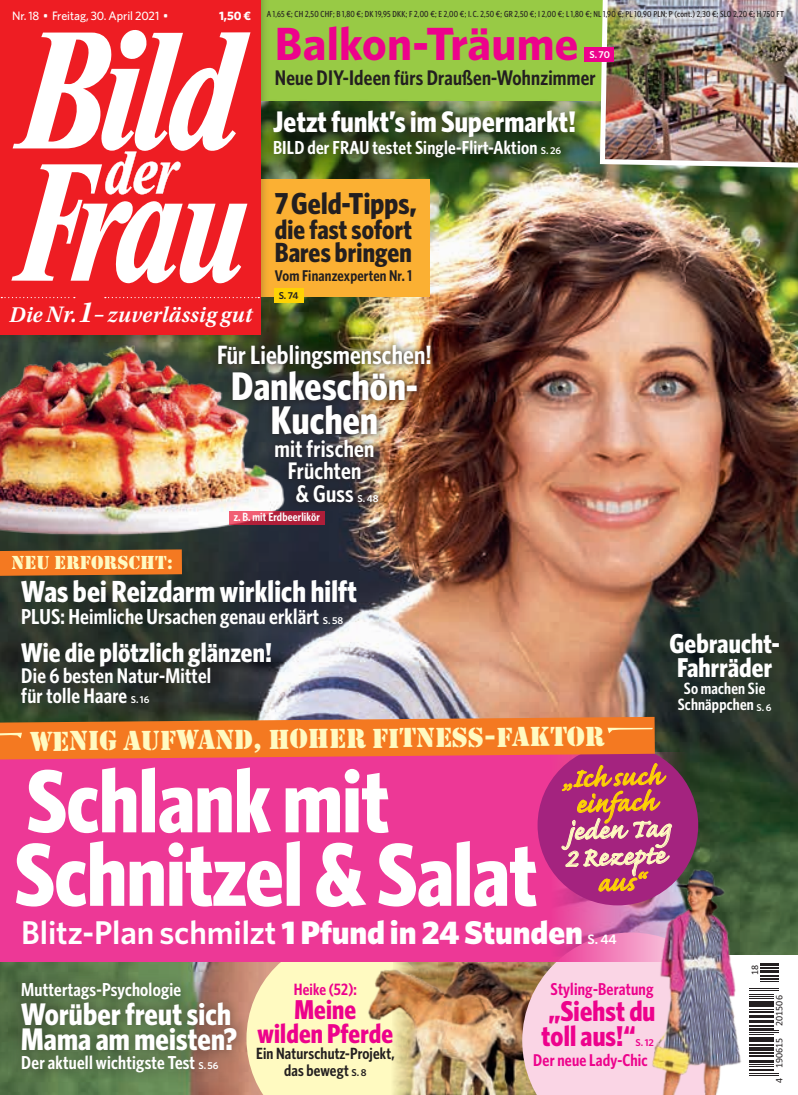
<style>
.page{position:relative;width:798px;height:1095px;background:#fff}
.page>*{position:absolute;margin:0;border:0;box-sizing:border-box;transform-origin:0 0}
.t1{font:700 89.88px/73.5px "Whitney Condensed";letter-spacing:-.005em;color:#fff}
.t2{font:700 46.62px "Whitney";letter-spacing:.005em;color:#ed028c}
.t3{font:700 40px/33.8px "Whitney Condensed";letter-spacing:.005em;color:#fff;text-align:center}
.t4{font:600 33.38px/25.8px "Caflisch Script Pro";color:#fed304;text-align:center}
.t5{font:600 33.38px/26.9px "Caflisch Script Pro";color:#fffac1}
.t6{font:600 33px "Whitney";letter-spacing:-.005em;color:#fff}
.t7{font:700 31.38px/25.8px "Whitney Condensed";letter-spacing:.005em;color:#fff}
.t8{font:700 30.62px "Whitney Condensed";letter-spacing:.005em;color:#fff}
.t9{font:700 30.38px "Whitney Condensed";letter-spacing:.005em;color:#231f20}
.t10{font:700 29.88px "Whitney Condensed";letter-spacing:.005em;color:#fff}
.t11{font:700 28.75px/25.9px "Whitney Condensed";letter-spacing:.005em;color:#ed028c}
.t12{font:700 27.75px "Whitney Condensed";letter-spacing:.005em;color:#231f20}
.t13{font:700 27.38px/23.8px "Whitney Condensed";letter-spacing:.005em;color:#fff}
.t14{font:700 27.38px/23.8px "Whitney Condensed";letter-spacing:.005em;color:#ed028c;text-align:center}
.t15{font:700 27.38px "Whitney Condensed";letter-spacing:.005em;color:#231f20}
.t16{font:600 26.5px "Whitney Condensed";letter-spacing:.005em;color:#fff}
.t17{font:25.5px "Stencil Std";color:#fffac1}
.t18{font:600 24px/22.5px "Whitney Condensed";letter-spacing:.01em;color:#fff;text-align:center}
.t19{font:italic 600 22.5px "Utopia Std";letter-spacing:.015em;color:#fff}
.t20{font:600 21.62px "Whitney Condensed";letter-spacing:.005em;color:#fff}
.t21{font:600 21.25px/20px "Whitney Condensed";letter-spacing:.01em;color:#fff}
.t22{font:600 21.25px "Whitney Condensed";letter-spacing:.01em;color:#231f20}
.t23{font:600 18.88px "Whitney Condensed";letter-spacing:.01em;color:#fff}
.t24{font:600 18.75px "Whitney Condensed";letter-spacing:.01em;color:#fff}
.t25{font:17.5px "Stencil Std";letter-spacing:.01em;color:#fffac1}
.t26{font:600 17.25px "Whitney Condensed";letter-spacing:.01em;color:#ed028c}
.t27{font:600 17.12px "Whitney Condensed";letter-spacing:.01em;color:#ed028c}
.t28{font:600 16.38px/16.2px "Whitney Condensed";letter-spacing:.01em;color:#fff;text-align:center}
.t29{font:600 16.38px "Whitney Condensed";letter-spacing:.01em;color:#ed028c}
.t30{font:600 16.25px/16.2px "Whitney Condensed";letter-spacing:.01em;color:#231f20;text-align:center}
.t31{font:600 15.62px "Whitney Condensed";letter-spacing:.01em;color:#231f20}
.t32{font:600 13.75px "Whitney";color:#fff}
.t33{font:500 12.25px "Whitney";letter-spacing:-.005em;color:#fff}
.t34{font:700 12.25px "Whitney";color:#fff}
.t35{font:600 11.88px "Whitney Condensed";letter-spacing:.01em;color:#fff}
.t36{font:10px "Calibri";color:#231f20}
.t37{font:600 10px "Whitney";color:#fff}
.t38{font:600 10px "Whitney";color:#ed028c}
.t39{font:600 10px "Whitney";color:#231f20}
.t40{font:500 8.75px "Whitney Condensed";letter-spacing:.025em;color:#231f20}
.s1{font-family:"Whitney";font-size:10px}
.s2{font-size:23.62px}
.s3{font-size:30.75px}
.s4{font-weight:900}
</style>
<div class="page">
<img style="left:0;top:170px;width:797px;height:925px">
<svg style="left:246px;top:961px;width:144px;height:134px;background:#fbf2bc"></svg>
<img style="left:390px;top:961px;width:132px;height:134px">
<img style="left:269px;top:101px;width:346px;height:95px">
<svg style="left:671px;top:726px;width:126px;height:230px;background:#31492d"></svg>
<svg style="left:522px;top:961px;width:114px;height:134px;background:#f1ccd7"></svg>
<div style="left:0;top:752px;width:686px;height:209px;background:#ed3896"></div>
<div style="left:537px;top:745px;width:161px;height:160px;background:#a4237f;border-radius:50%"></div>
<div style="left:243px;top:0;width:524px;height:101px;background:#98ca45"></div>
<div style="left:261px;top:99px;width:326px;height:71px;background:#231f20;opacity:.85"></div>
<div style="left:210px;top:337px;width:228px;height:173px;background:#231f20;opacity:.85"></div>
<svg style="left:0;top:549px;width:182px;height:27px;background:#e37321"></svg>
<div style="left:9px;top:971px;width:240px;height:114px;background:#231f20;opacity:.55"></div>
<div style="left:243px;top:179px;width:186px;height:118px;background:#fbb033"></div>
<img style="left:597px;top:0;width:200px;height:170px">
<img style="left:0;top:334px;width:333px;height:213px">
<svg style="left:229px;top:511px;width:96px;height:13px"></svg>
<img style="left:351px;top:961px;width:92px;height:76px">
<div style="left:711px;top:956px;width:86px;height:139px;background:#fff"></div>
<hr style="left:748px;top:1075px;width:30px;height:1px;background:#231f20">
<hr style="left:748px;top:1073px;width:30px;height:1px;background:#231f20">
<hr style="left:748px;top:1069px;width:25px;height:2px;background:#231f20">
<svg style="left:749px;top:1064px;width:24px;height:3px"></svg>
<hr style="left:748px;top:1060px;width:25px;height:3px;background:#231f20">
<hr style="left:748px;top:1055px;width:25px;height:2px;background:#231f20">
<svg style="left:749px;top:1052px;width:24px;height:2px"></svg>
<hr style="left:748px;top:1047px;width:25px;height:4px;background:#231f20">
<hr style="left:748px;top:1044px;width:25px;height:2px;background:#231f20">
<hr style="left:748px;top:1040px;width:25px;height:2px;background:#231f20">
<hr style="left:748px;top:1037px;width:25px;height:2px;background:#231f20">
<svg style="left:749px;top:1034px;width:24px;height:1px"></svg>
<hr style="left:748px;top:1032px;width:30px;height:1px;background:#231f20">
<hr style="left:748px;top:1030px;width:30px;height:1px;background:#231f20">
<hr style="left:748px;top:1027px;width:25px;height:2px;background:#231f20">
<hr style="left:748px;top:1025px;width:25px;height:2px;background:#231f20">
<hr style="left:748px;top:1020px;width:25px;height:3px;background:#231f20">
<svg style="left:749px;top:1009px;width:24px;height:9px"></svg>
<hr style="left:748px;top:1004px;width:25px;height:3px;background:#231f20">
<hr style="left:748px;top:1001px;width:25px;height:3px;background:#231f20">
<svg style="left:749px;top:994px;width:24px;height:5px"></svg>
<hr style="left:748px;top:990px;width:30px;height:1px;background:#231f20">
<hr style="left:748px;top:988px;width:30px;height:1px;background:#231f20">
<svg style="left:760px;top:967px;width:18px;height:15px"></svg>
<hr style="left:760px;top:963px;width:18px;height:3px;background:#231f20">
<div style="left:0;top:0;width:269px;height:343px;background:#231f20;opacity:.25"></div>
<div style="left:0;top:0;width:260px;height:334px;background:#ee1d23"></div>
<svg style="left:11px;top:30px;width:239px;height:254px"></svg>
<svg style="left:1px;top:297px;width:74px;height:1px"></svg>
<svg style="left:105px;top:297px;width:154px;height:1px"></svg>
<svg style="left:0;top:717px;width:671px;height:174px"></svg>
<img style="left:636px;top:857px;width:112px;height:238px">
<div style="left:584px;top:47px;width:29px;height:15px;background:#ed028c"></div>
<div style="left:274px;top:289px;width:29px;height:14px;background:#fed304"></div>
<h3 class="t33" style="left:12px;top:8px;width:158px">Nr. 18 • Freitag, 30. April 2021 •</h3>
<h3 class="t34" style="left:219px;top:7px;width:33px">1,50 €</h3>
<p class="t40" style="left:266px;top:9px;width:518px">A 1,65 €; CH 2,50 CHF; B 1,80 €; DK 19,95 DKK; F 2,00 €; E 2,00 €; I. C. 2,50 €; GR 2,50 €; I 2,00 €; L 1,80 €; NL 1,90 €; PL 10,90 PLN; P (cont.) 2,30 €; SLO 2,20 €; H 750 FT</p>
<h2 class="t2" style="left:275px;top:13px;width:305px">Balkon-Träume</h2>
<h3 class="t22" style="left:275px;top:64px;width:322px">Neue DIY-Ideen fürs Draußen-Wohnzimmer</h3>
<h3 class="t10" style="left:273px;top:103px;width:304px">Jetzt funkt’s im Supermarkt!</h3>
<h3 class="t23" style="left:273px;top:135px;width:289px">BILD der FRAU testet Single-Flirt-Aktion <span class="s1">S. 26</span></h3>
<p class="t37" style="left:589px;top:48px;width:22px">S. 70</p>
<h3 class="t9" style="left:275px;top:184px;width:143px">7 Geld-Tipps,</h3>
<h3 class="t15" style="left:275px;top:212px;width:138px">die fast sofort</h3>
<h3 class="t12" style="left:275px;top:235px;width:138px">Bares bringen</h3>
<h3 class="t31" style="left:275px;top:266px;width:138px">Vom Finanzexperten Nr. 1</h3>
<h3 class="t19" style="left:9px;top:302px;width:244px">Die <span class="s2">Nr.</span> <span class="s3">1</span>– zuverlässig gut</h3>
<p class="t39" style="left:278px;top:289px;width:21px">S. 74</p>
<h3 class="t16" style="left:217px;top:339px;width:216px">Für Lieblingsmenschen!</h3>
<h3 class="t3" style="left:231px;top:368px;width:188px">Dankeschön-<br>Kuchen</h3>
<h3 class="t18" style="left:274px;top:436px;width:101px">mit frischen<br>Früchten<br>&amp; Guss</h3>
<p class="t37" style="left:357px;top:492px;width:22px">S. 48</p>
<h3 class="t25" style="left:12px;top:551px;width:163px">NEU ERFORSCHT:</h3>
<h3 class="t35" style="left:234px;top:510px;width:88px">z. B. mit Erdbeerlikör</h3>
<h3 class="t8" style="left:21px;top:572px;width:337px">Was bei Reizdarm wirklich hilft</h3>
<h3 class="t20" style="left:21px;top:603px;width:323px">PLUS: Heimliche Ursachen genau erklärt <span class="s1">S. 58</span></h3>
<h3 class="t13" style="left:21px;top:640px;width:252px">Wie die plötzlich glänzen!</h3>
<h3 class="t21" style="left:21px;top:665px;width:191px">Die 6 besten Natur-Mittel für tolle Haare <span class="s1">S. 16</span></h3>
<h3 class="t17" style="left:29px;top:727px;width:576px;rotate:-1deg">WENIG AUFWAND, HOHER FITNESS-FAKTOR</h3>
<h3 class="t13" style="left:669px;top:630px;width:112px">Gebraucht-<br>Fahrräder</h3>
<h3 class="t28" style="left:677px;top:680px;width:95px">So machen Sie<br>Schnäppchen <span class="s1">S. 6</span></h3>
<h3 class="t4" style="left:562px;top:770px;width:100px;rotate:-2deg">„Ich such einfach</h3>
<h1 class="t1" style="left:14px;top:760px;width:524px">Schlank mit<br>Schnitzel &amp; Salat</h1>
<h3 class="t6" style="left:21px;top:911px;width:563px">Blitz-Plan schmilzt <span class="s4">1 Pfund in 24 Stunden</span></h3>
<h3 class="t5" style="left:563px;top:822px;width:108px;rotate:-2deg">jeden Tag<br>2 Rezepte</h3>
<h3 class="t4" style="left:597px;top:874px;width:48px;rotate:-2deg">aus“</h3>
<h3 class="t32" style="left:587px;top:930px;width:31px">S. 44</h3>
<h3 class="t24" style="left:21px;top:978px;width:161px">Muttertags-Psychologie</h3>
<h3 class="t7" style="left:21px;top:999px;width:217px">Worüber freut sich<br>Mama am meisten?</h3>
<h3 class="t24" style="left:21px;top:1051px;width:199px">Der aktuell wichtigste Test <span class="s1">S. 56</span></h3>
<h3 class="t29" style="left:293px;top:979px;width:65px">Heike (52):</h3>
<h3 class="t14" style="left:257px;top:997px;width:137px">Meine<br>wilden Pferde</h3>
<h3 class="t30" style="left:256px;top:1045px;width:140px">Ein Naturschutz-Projekt, das bewegt <span class="s1">S. 8</span></h3>
<h3 class="t26" style="left:550px;top:978px;width:105px">Styling-Beratung</h3>
<h3 class="t11" style="left:541px;top:996px;width:115px">„Siehst du toll aus!“</h3>
<p class="t38" style="left:635px;top:1036px;width:20px">S. 12</p>
<h3 class="t27" style="left:533px;top:1049px;width:116px">Der neue Lady-Chic</h3>
<p class="t36" style="left:747px;top:975px;width:12px;rotate:-90deg">18</p>
<p class="t36" style="left:772px;top:1083px;width:89px;rotate:-90deg">4 190615 201506</p>
</div>
